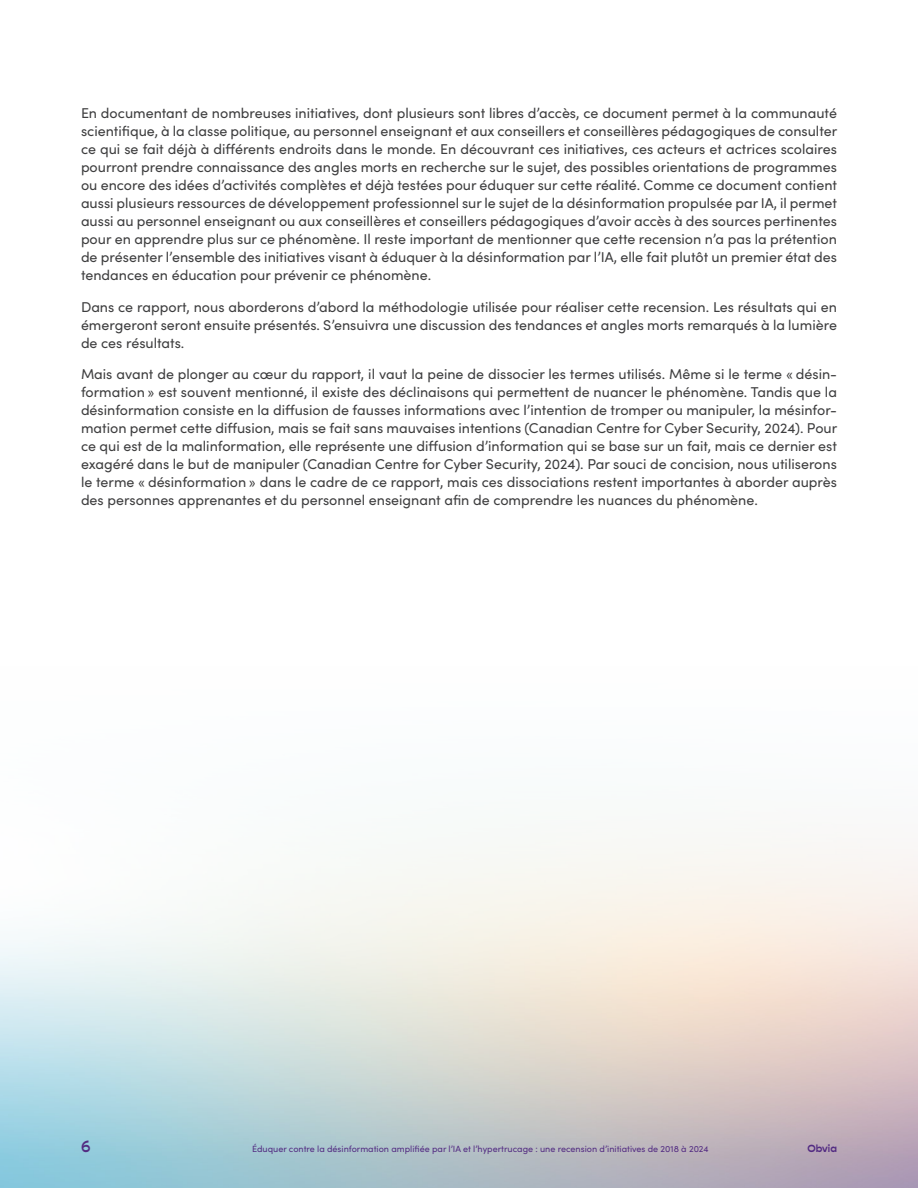
<style>
.page{position:relative;width:918px;height:1188px;background:#fff}
.page>*{position:absolute;margin:0;border:0;box-sizing:border-box;transform-origin:0 0}
.numéro_de_page{font:500 16.5px "Gopher";color:#532c82}
.Contenu_-_texte_MC{font:14.25px/18px "Sofia Pro";color:#3e3e3f;text-align:justify}
.t1{font:700 10.5px "Gopher";color:#532c82}
.t2{font:9px "Sofia Pro";color:#532c82}
</style>
<div class="page">
<p class="Contenu_-_texte_MC" style="left:81px;top:104px;width:758px">En documentant de nombreuses initiatives, dont plusieurs sont libres d’accès, ce document permet à la communauté scientifique, à la classe politique, au personnel enseignant et aux conseillers et conseillères pédagogiques de consulter ce qui se fait déjà à différents endroits dans le monde. En découvrant ces initiatives, ces acteurs et actrices scolaires pourront prendre connaissance des angles morts en recherche sur le sujet, des possibles orientations de programmes ou encore des idées d’activités complètes et déjà testées pour éduquer sur cette réalité. Comme ce document contient aussi plusieurs ressources de développement professionnel sur le sujet de la désinformation propulsée par IA, il permet aussi au personnel enseignant ou aux conseillères et conseillers pédagogiques d’avoir accès à des sources pertinentes pour en apprendre plus sur ce phénomène. Il reste important de mentionner que cette recension n’a pas la prétention de présenter l’ensemble des initiatives visant à éduquer à la désinformation par l’IA, elle fait plutôt un premier état des tendances en éducation pour prévenir ce phénomène.</p>
<p class="Contenu_-_texte_MC" style="left:81px;top:297px;width:758px">Dans ce rapport, nous aborderons d’abord la méthodologie utilisée pour réaliser cette recension. Les résultats qui en émergeront seront ensuite présentés. S’ensuivra une discussion des tendances et angles morts remarqués à la lumière de ces résultats.</p>
<p class="Contenu_-_texte_MC" style="left:81px;top:365px;width:758px">Mais avant de plonger au cœur du rapport, il vaut la peine de dissocier les termes utilisés. Même si le terme « désin&shy;formation » est souvent mentionné, il existe des déclinaisons qui permettent de nuancer le phénomène. Tandis que la désinformation consiste en la diffusion de fausses informations avec l’intention de tromper ou manipuler, la mésinfor&shy;mation permet cette diffusion, mais se fait sans mauvaises intentions (Canadian Centre for Cyber Security, 2024). Pour ce qui est de la malinformation, elle représente une diffusion d’information qui se base sur un fait, mais ce dernier est exagéré dans le but de manipuler (Canadian Centre for Cyber Security, 2024). Par souci de concision, nous utiliserons le terme « désinformation » dans le cadre de ce rapport, mais ces dissociations restent importantes à aborder auprès des personnes apprenantes et du personnel enseignant afin de comprendre les nuances du phénomène.</p>
<p class="numéro_de_page" style="left:81px;top:1137px;width:11px">6</p>
<p class="t2" style="left:252px;top:1143px;width:458px">Éduquer contre la désinformation amplifiée par l’IA et l’hypertrucage : une recension d’initiatives de 2018 à 2024</p>
<p class="t1" style="left:808px;top:1142px;width:31px">Obvia</p>
</div>
